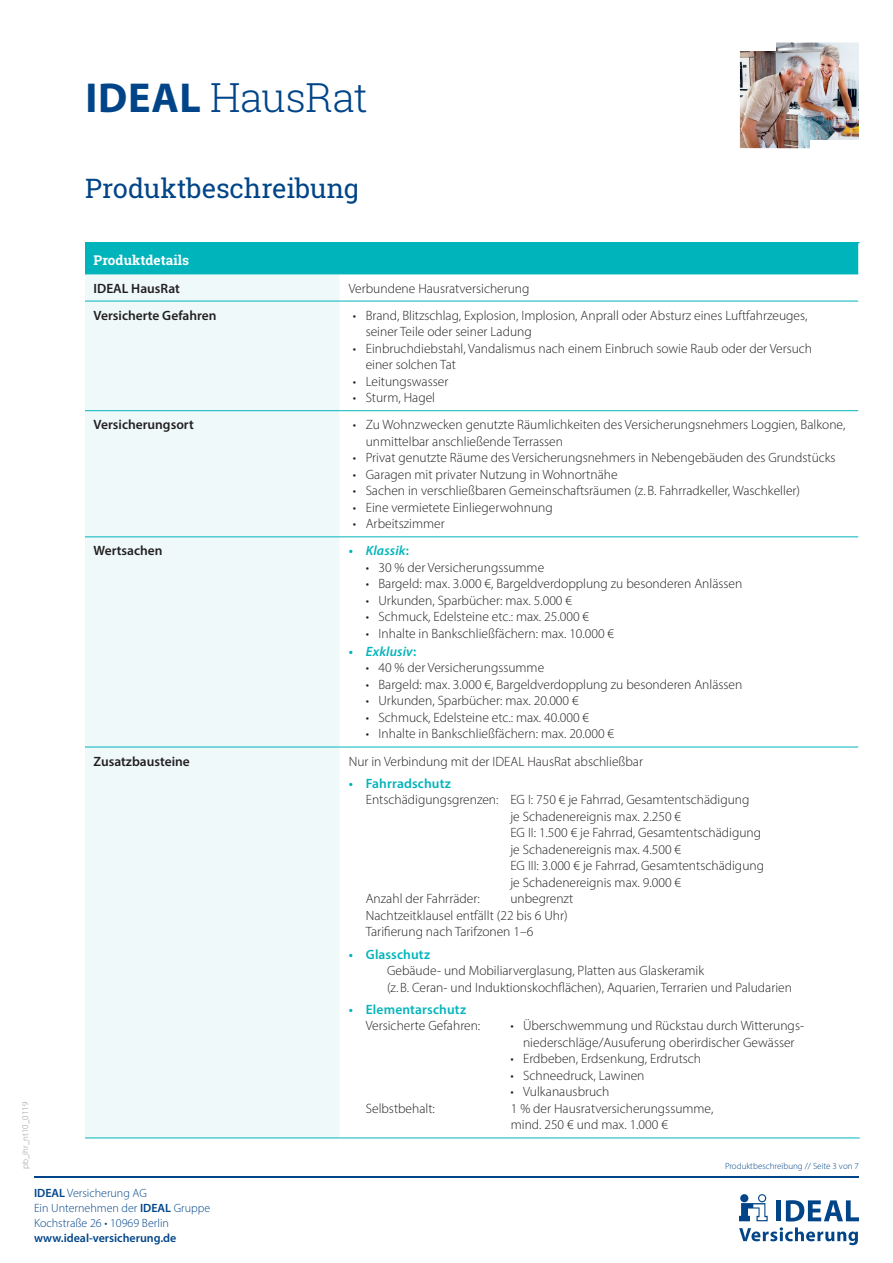
<style>
.page{position:relative;width:893px;height:1263px;background:#fff}
.page>*{position:absolute;margin:0;border:0;box-sizing:border-box;transform-origin:0 0}
.t1{font:300 40.5px "Roboto Slab";letter-spacing:-.01em;color:#014588}
.t2{font:27px "Roboto Slab";letter-spacing:-.01em;color:#014588}
.t3{font:300 13.5px/16.5px "Myriad Pro";color:#231f20}
.t4{font:600 13.5px "Myriad Pro";color:#231f20}
.t5{font:600 13.5px "Myriad Pro";letter-spacing:.01em;color:#00b4bb}
.t6{font:italic 600 13.5px "Myriad Pro";letter-spacing:.015em;color:#00b4bb}
.t7{font:700 13.5px "Roboto Slab";letter-spacing:.005em;color:#fff}
.t8{font:300 12px/15px "Myriad Pro";color:#014588}
.t9{font:600 12px "Myriad Pro";color:#014588}
.t10{font:300 9px "Myriad Pro";color:#014588}
.t11{font:300 9px "Myriad Pro";letter-spacing:.005em;color:#939598}
.s1{font-family:"Myriad Pro";font-weight:700;font-size:42px}
.s2{font-style:normal}
.s3{font-weight:600}
</style>
<div class="page">
<img style="left:740px;top:43px;width:119px;height:105px">
<div style="left:810px;top:141px;width:83px;height:21px;background:#fff"></div>
<div style="left:693px;top:30px;width:83px;height:21px;background:#fff"></div>
<svg style="left:739px;top:1194px;width:29px;height:27px"></svg>
<div style="left:776px;top:1200px;width:5px;height:21px;background:#014588"></div>
<svg style="left:786px;top:1200px;width:73px;height:21px"></svg>
<svg style="left:739px;top:1227px;width:119px;height:18px"></svg>
<hr style="left:34px;top:1177px;width:825px;height:1px;background:#014588">
<div style="left:85px;top:243px;width:774px;height:31px;background:#00b4bb"></div>
<div style="left:85px;top:275px;width:254px;height:862px;background:#eff9fa"></div>
<div style="left:85px;top:302px;width:254px;height:445px;background:#eff9fa"></div>
<hr style="left:858px;top:243px;width:2px;height:31px;background:#fff">
<hr style="left:85px;top:242px;width:255px;height:1px;background:#00b4bb">
<hr style="left:340px;top:242px;width:520px;height:1px;background:#00b4bb">
<hr style="left:85px;top:274px;width:255px;height:1px;background:#00b4bb">
<hr style="left:340px;top:274px;width:518px;height:1px;background:#00b4bb">
<hr style="left:85px;top:301px;width:255px;height:1px;background:#00b4bb">
<hr style="left:340px;top:301px;width:518px;height:1px;background:#00b4bb">
<hr style="left:85px;top:410px;width:255px;height:1px;background:#00b4bb">
<hr style="left:340px;top:410px;width:518px;height:1px;background:#00b4bb">
<hr style="left:85px;top:536px;width:255px;height:1px;background:#00b4bb">
<hr style="left:340px;top:536px;width:518px;height:1px;background:#00b4bb">
<hr style="left:85px;top:747px;width:255px;height:1px;background:#00b4bb">
<hr style="left:340px;top:747px;width:518px;height:1px;background:#00b4bb">
<hr style="left:85px;top:1137px;width:255px;height:1px;background:#00b4bb">
<hr style="left:340px;top:1137px;width:520px;height:1px;background:#00b4bb">
<h1 class="t1" style="left:85px;top:70px;width:284px"><span class="s1">IDEAL</span> HausRat</h1>
<p class="t11" style="left:20px;top:1169px;width:69px;rotate:-90deg">pb_ihr_nt10_0119</p>
<h2 class="t2" style="left:85px;top:170px;width:276px">Produktbeschreibung</h2>
<p class="t7" style="left:94px;top:251px;width:97px">Produktdetails</p>
<p class="t4" style="left:94px;top:279px;width:88px">IDEAL HausRat</p>
<p class="t3" style="left:349px;top:280px;width:182px">Verbundene Hausratversicherung</p>
<p class="t4" style="left:94px;top:307px;width:125px">Versicherte Gefahren</p>
<p class="t3" style="left:366px;top:307px;width:443px;text-indent:-13px">• Brand, Blitzschlag, Explosion, Implosion, Anprall oder Absturz eines Luftfahrzeuges, seiner Teile oder seiner Ladung</p>
<p class="t3" style="left:366px;top:340px;width:448px;text-indent:-13px">• Einbruchdiebstahl, Vandalismus nach einem Einbruch sowie Raub oder der Versuch einer solchen Tat</p>
<p class="t3" style="left:353px;top:373px;width:97px">• Leitungswasser</p>
<p class="t3" style="left:353px;top:389px;width:84px">• Sturm, Hagel</p>
<p class="t4" style="left:94px;top:416px;width:102px">Versicherungsort</p>
<p class="t3" style="left:366px;top:416px;width:481px;text-indent:-13px">• Zu Wohnzwecken genutzte Räumlichkeiten des Versicherungsnehmers Loggien, Balkone, unmittelbar anschließende Terrassen</p>
<p class="t3" style="left:353px;top:449px;width:484px">• Privat genutzte Räume des Versicherungsnehmers in Nebengebäuden des Grundstücks</p>
<p class="t3" style="left:353px;top:466px;width:266px">• Garagen mit privater Nutzung in Wohnortnähe</p>
<p class="t3" style="left:353px;top:482px;width:449px">• Sachen in verschließbaren Gemeinschaftsräumen (z.B. Fahrradkeller, Waschkeller)</p>
<p class="t3" style="left:353px;top:499px;width:201px">• Eine vermietete Einliegerwohnung</p>
<p class="t3" style="left:353px;top:515px;width:93px">• Arbeitszimmer</p>
<p class="t4" style="left:94px;top:542px;width:70px">Wertsachen</p>
<p class="t6" style="left:349px;top:542px;width:62px">• Klassik<span class="s2">:</span></p>
<p class="t3" style="left:366px;top:559px;width:180px">• 30 % der Versicherungssumme</p>
<p class="t3" style="left:366px;top:576px;width:378px">• Bargeld: max. 3.000 €, Bargeldverdopplung zu besonderen Anlässen</p>
<p class="t3" style="left:366px;top:592px;width:208px">• Urkunden, Sparbücher: max. 5.000 €</p>
<p class="t3" style="left:366px;top:609px;width:225px">• Schmuck, Edelsteine etc.: max. 25.000 €</p>
<p class="t3" style="left:366px;top:625px;width:250px">• Inhalte in Bankschließfächern: max. 10.000 €</p>
<p class="t6" style="left:349px;top:643px;width:69px">• Exklusiv<span class="s2">:</span></p>
<p class="t3" style="left:366px;top:659px;width:180px">• 40 % der Versicherungssumme</p>
<p class="t3" style="left:366px;top:676px;width:378px">• Bargeld: max. 3.000 €, Bargeldverdopplung zu besonderen Anlässen</p>
<p class="t3" style="left:366px;top:692px;width:214px">• Urkunden, Sparbücher: max. 20.000 €</p>
<p class="t3" style="left:366px;top:709px;width:225px">• Schmuck, Edelsteine etc.: max. 40.000 €</p>
<p class="t3" style="left:366px;top:725px;width:250px">• Inhalte in Bankschließfächern: max. 20.000 €</p>
<p class="t4" style="left:94px;top:752px;width:98px">Zusatzbausteine</p>
<p class="t3" style="left:349px;top:753px;width:296px">Nur in Verbindung mit der IDEAL HausRat abschließbar</p>
<p class="t5" style="left:349px;top:775px;width:104px">• Fahrradschutz</p>
<p class="t3" style="left:366px;top:791px;width:385px">Entschädigungsgrenzen: EG I: 750 € je Fahrrad, Gesamtentschädigung</p>
<p class="t3" style="left:510px;top:808px;width:172px">je Schadenereignis max. 2.250 €</p>
<p class="t3" style="left:510px;top:824px;width:252px">EG II: 1.500 € je Fahrrad, Gesamtentschädigung</p>
<p class="t3" style="left:510px;top:841px;width:172px">je Schadenereignis max. 4.500 €</p>
<p class="t3" style="left:510px;top:857px;width:255px">EG III: 3.000 € je Fahrrad, Gesamtentschädigung</p>
<p class="t3" style="left:510px;top:874px;width:172px">je Schadenereignis max. 9.000 €</p>
<p class="t3" style="left:366px;top:890px;width:116px">Anzahl der Fahrräder:</p>
<p class="t3" style="left:366px;top:890px;width:209px;text-indent:145px">unbegrenzt<br>Nachtzeitklausel entfällt (22 bis 6 Uhr)<br>Tarifierung nach Tarifzonen 1–6</p>
<p class="t5" style="left:349px;top:945px;width:83px">• Glasschutz</p>
<p class="t3" style="left:387px;top:962px;width:407px">Gebäude- und Mobiliarverglasung, Platten aus Glaskeramik<br>(z.B. Ceran- und Induktionskochflächen), Aquarien, Terrarien und Paludarien</p>
<p class="t5" style="left:349px;top:1001px;width:119px">• Elementarschutz</p>
<p class="t3" style="left:366px;top:1017px;width:116px">Versicherte Gefahren:</p>
<p class="t3" style="left:510px;top:1017px;width:294px;text-align:center">• Überschwemmung und Rückstau durch Witterungs&shy;niederschläge/Ausuferung oberirdischer Gewässer</p>
<p class="t3" style="left:510px;top:1050px;width:192px">• Erdbeben, Erdsenkung, Erdrutsch</p>
<p class="t3" style="left:510px;top:1067px;width:136px">• Schneedruck, Lawinen</p>
<p class="t3" style="left:510px;top:1083px;width:101px">• Vulkanausbruch</p>
<p class="t3" style="left:366px;top:1100px;width:71px">Selbstbehalt:</p>
<p class="t3" style="left:511px;top:1100px;width:204px">1 % der Hausratversicherungssumme, mind. 250 € und max. 1.000 €</p>
<p class="t10" style="left:725px;top:1161px;width:135px">Produktbeschreibung // Seite 3 von 7</p>
<p class="t8" style="left:34px;top:1185px;width:178px"><span class="s3">IDEAL</span> Versicherung AG<br>Ein Unternehmen der <span class="s3">IDEAL</span> Gruppe<br>Kochstraße 26 • 10969 Berlin</p>
<p class="t9" style="left:34px;top:1230px;width:144px">www.ideal-versicherung.de</p>
</div>
